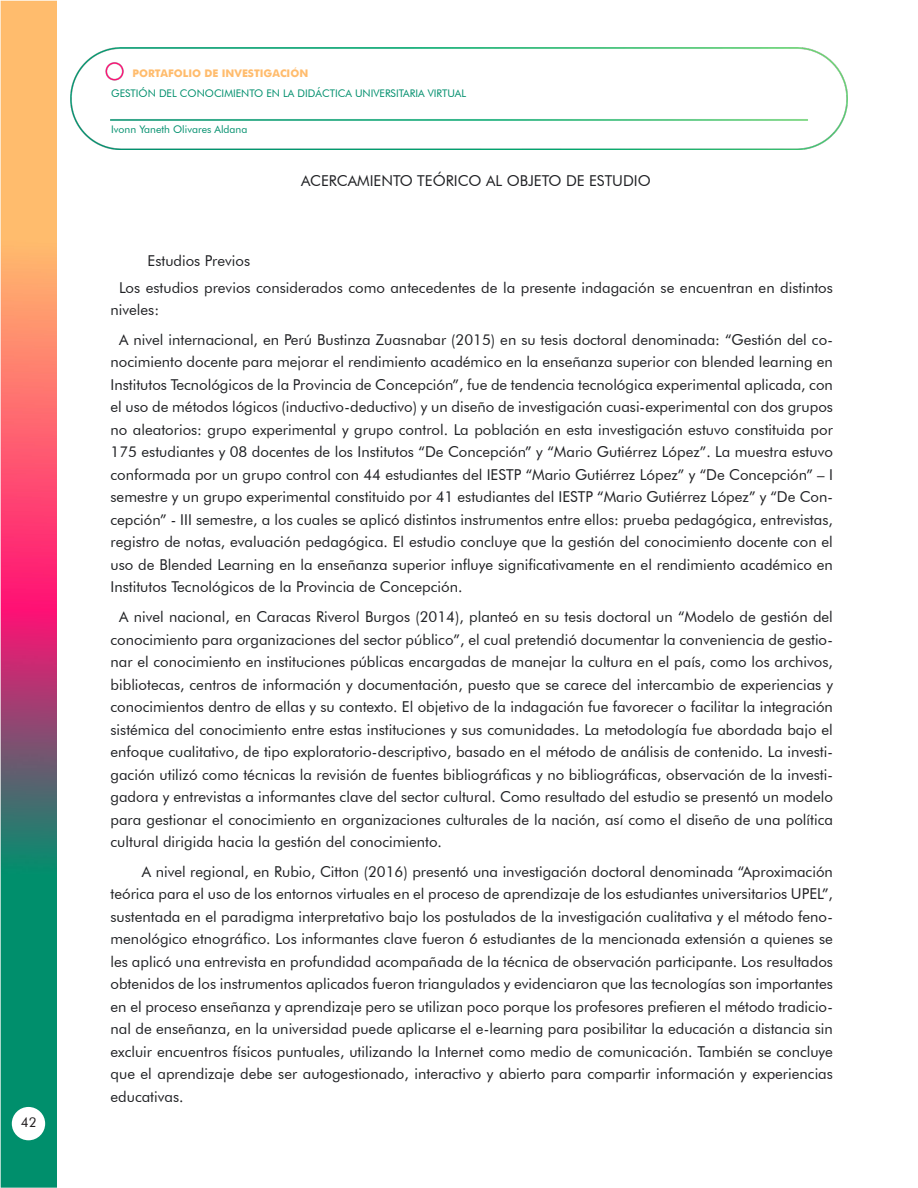
<style>
.page{position:relative;width:918px;height:1188px;background:#fff}
.page>*{position:absolute;margin:0;border:0;box-sizing:border-box;transform-origin:0 0}
.t1{font:15px/22.5px "Futura BT";color:#202124;text-align:justify}
.t2{font:13.5px "Futura BT";color:#231f20}
.t3{font:10.5px "Futura BT";color:#008f6d}
.t4{font:700 10.5px "Futura";color:#ffbc6d}
</style>
<div class="page">
<img style="left:0;top:0;width:57px;height:1188px">
<img style="left:71px;top:48px;width:776px;height:102px">
<div style="left:12px;top:1107px;width:33px;height:33px;background:#fff;border-radius:50%"></div>
<p class="t2" style="left:21px;top:1114px;width:17px">42</p>
<p class="t4" style="left:132px;top:66px;width:177px">PORTAFOLIO DE INVESTIGACIÓN</p>
<p class="t3" style="left:111px;top:87px;width:357px">GESTIÓN DEL CONOCIMIENTO EN LA DIDÁCTICA UNIVERSITARIA VIRTUAL</p>
<p class="t3" style="left:111px;top:123px;width:138px">Ivonn Yaneth Olivares Aldana</p>
<p class="t1" style="left:301px;top:169px;width:351px">ACERCAMIENTO TEÓRICO AL OBJETO DE ESTUDIO</p>
<p class="t1" style="left:148px;top:249px;width:104px">Estudios Previos</p>
<p class="t1" style="left:111px;top:276px;width:724px;text-indent:9px">Los estudios previos considerados como antecedentes de la presente indagación se encuentran en distintos niveles:</p>
<p class="t1" style="left:111px;top:328px;width:724px;text-indent:9px">A nivel internacional, en Perú Bustinza Zuasnabar (2015) en su tesis doctoral denominada: “Gestión del co&shy;nocimiento docente para mejorar el rendimiento académico en la enseñanza superior con blended learning en Institutos Tecnológicos de la Provincia de Concepción”, fue de tendencia tecnológica experimental aplicada, con el uso de métodos lógicos (inductivo-deductivo) y un diseño de investigación cuasi-experimental con dos grupos no aleatorios: grupo experimental y grupo control. La población en esta investigación estuvo constituida por 175 estudiantes y 08 docentes de los Institutos “De Concepción” y “Mario Gutiérrez López”. La muestra estuvo conformada por un grupo control con 44 estudiantes del IESTP “Mario Gutiérrez López” y “De Concepción” – I semestre y un grupo experimental constituido por 41 estudiantes del IESTP “Mario Gutiérrez López” y “De Con&shy;cepción” - III semestre, a los cuales se aplicó distintos instrumentos entre ellos: prueba pedagógica, entrevistas, registro de notas, evaluación pedagógica. El estudio concluye que la gestión del conocimiento docente con el uso de Blended Learning en la enseñanza superior influye significativamente en el rendimiento académico en Institutos Tecnológicos de la Provincia de Concepción.</p>
<p class="t1" style="left:111px;top:606px;width:724px;text-indent:9px">A nivel nacional, en Caracas Riverol Burgos (2014), planteó en su tesis doctoral un “Modelo de gestión del conocimiento para organizaciones del sector público”, el cual pretendió documentar la conveniencia de gestio&shy;nar el conocimiento en instituciones públicas encargadas de manejar la cultura en el país, como los archivos, bibliotecas, centros de información y documentación, puesto que se carece del intercambio de experiencias y conocimientos dentro de ellas y su contexto. El objetivo de la indagación fue favorecer o facilitar la integración sistémica del conocimiento entre estas instituciones y sus comunidades. La metodología fue abordada bajo el enfoque cualitativo, de tipo exploratorio-descriptivo, basado en el método de análisis de contenido. La investi&shy;gación utilizó como técnicas la revisión de fuentes bibliográficas y no bibliográficas, observación de la investi&shy;gadora y entrevistas a informantes clave del sector cultural. Como resultado del estudio se presentó un modelo para gestionar el conocimiento en organizaciones culturales de la nación, así como el diseño de una política cultural dirigida hacia la gestión del conocimiento.</p>
<p class="t1" style="left:111px;top:860px;width:724px;text-indent:31px">A nivel regional, en Rubio, Citton (2016) presentó una investigación doctoral denominada “Aproximación teórica para el uso de los entornos virtuales en el proceso de aprendizaje de los estudiantes universitarios UPEL”, sustentada en el paradigma interpretativo bajo los postulados de la investigación cualitativa y el método feno&shy;menológico etnográfico. Los informantes clave fueron 6 estudiantes de la mencionada extensión a quienes se les aplicó una entrevista en profundidad acompañada de la técnica de observación participante. Los resultados obtenidos de los instrumentos aplicados fueron triangulados y evidenciaron que las tecnologías son importantes en el proceso enseñanza y aprendizaje pero se utilizan poco porque los profesores prefieren el método tradicio&shy;nal de enseñanza, en la universidad puede aplicarse el e-learning para posibilitar la educación a distancia sin excluir encuentros físicos puntuales, utilizando la Internet como medio de comunicación. También se concluye que el aprendizaje debe ser autogestionado, interactivo y abierto para compartir información y experiencias educativas.</p>
</div>
